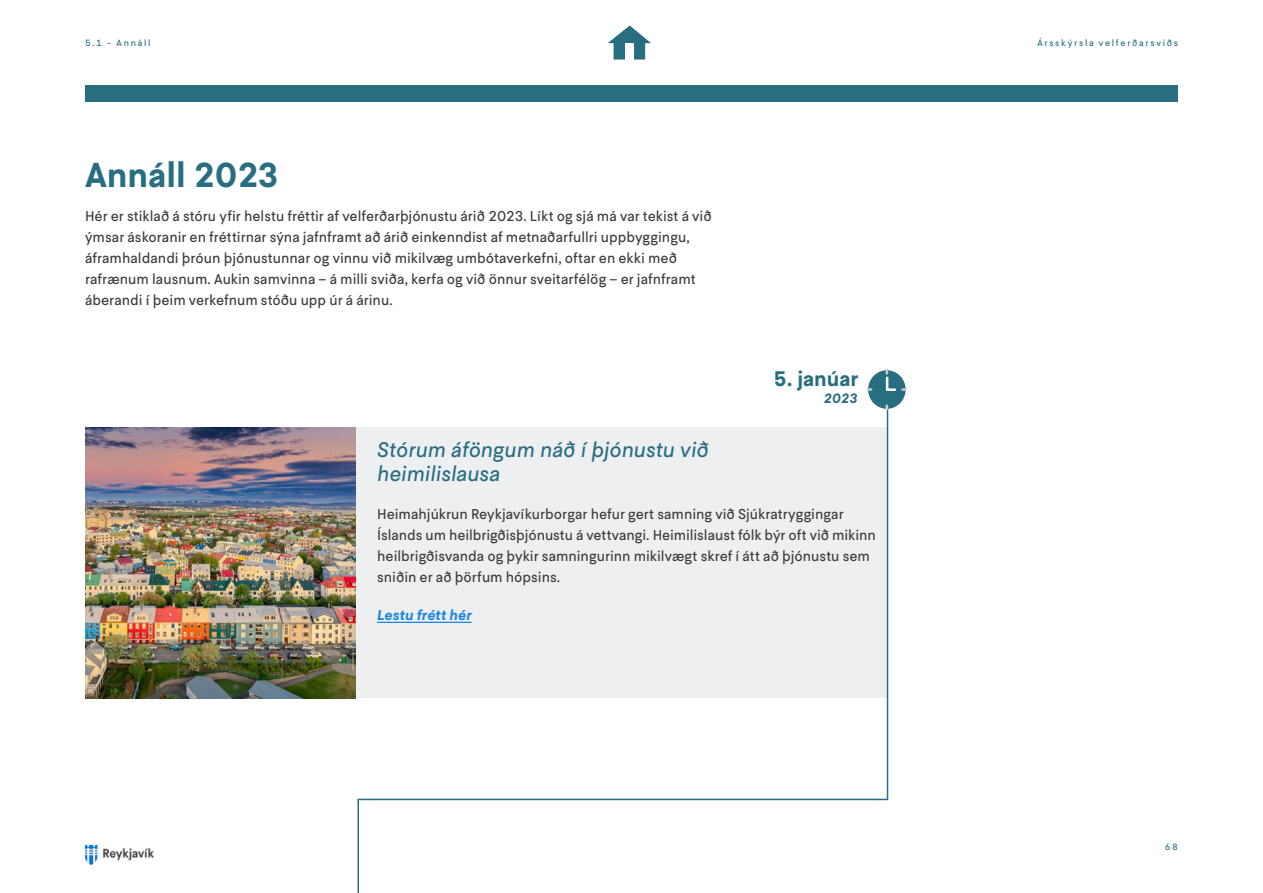
<style>
.page{position:relative;width:1263px;height:893px;background:#fff}
.page>*{position:absolute;margin:0;border:0;box-sizing:border-box;transform-origin:0 0}
.t1{font:700 34.5px "Esja";color:#296d80}
.t2{font:italic 21px/24px "Esja";letter-spacing:-.005em;color:#296d80}
.t3{font:700 21px "Esja";color:#296d80}
.t4{font:14.25px/21px "Esja";color:#3c3c3b}
.t5{font:italic 700 14.25px "Esja";letter-spacing:.005em;color:#1c84e4}
.t6{font:italic 700 13.5px "Esja";color:#296d80}
.t7{font:9px "Esja";letter-spacing:.195em;color:#296d80}
</style>
<div class="page">
<img style="left:85px;top:845px;width:68px;height:19px">
<div style="left:85px;top:85px;width:1093px;height:17px;background:#296d80"></div>
<svg style="left:608px;top:26px;width:43px;height:34px"></svg>
<div style="left:625px;top:43px;width:9px;height:17px;background:#fff"></div>
<img style="left:85px;top:427px;width:271px;height:271px">
<svg style="left:357px;top:406px;width:532px;height:487px"></svg>
<div style="left:868px;top:370px;width:38px;height:39px;background:#296d80;border-radius:50%"></div>
<svg style="left:884px;top:370px;width:22px;height:22px"></svg>
<p class="t7" style="left:85px;top:37px;width:67px">5.1 - Annáll</p>
<h1 class="t1" style="left:85px;top:154px;width:194px">Annáll 2023</h1>
<p class="t4" style="left:85px;top:205px;width:628px">Hér er stiklað á stóru yfir helstu fréttir af velferðarþjónustu árið 2023. Líkt og sjá má var tekist á við ýmsar áskoranir en fréttirnar sýna jafnframt að árið einkenndist af metnaðarfullri uppbyggingu, áframhaldandi þróun þjónustunnar og vinnu við mikilvæg umbótaverkefni, oftar en ekki með rafrænum lausnum. Aukin samvinna – á milli sviða, kerfa og við önnur sveitarfélög – er jafnframt áberandi í þeim verkefnum stóðu upp úr á árinu.</p>
<h2 class="t3" style="left:773px;top:366px;width:86px">5. janúar</h2>
<p class="t6" style="left:823px;top:390px;width:36px">2023</p>
<h2 class="t2" style="left:377px;top:437px;width:333px">Stórum áföngum náð í þjónustu við heimilislausa</h2>
<p class="t4" style="left:377px;top:503px;width:500px">Heimahjúkrun Reykjavíkurborgar hefur gert samning við Sjúkratryggingar Íslands um heilbrigðisþjónustu á vettvangi. Heimilislaust fólk býr oft við mikinn heilbrigðisvanda og þykir samningurinn mikilvægt skref í átt að þjónustu sem sniðin er að þörfum hópsins.</p>
<p class="t5" style="left:377px;top:606px;width:96px">Lestu frétt hér</p>
<p class="t7" style="left:1037px;top:37px;width:142px">Ársskýrsla velferðarsviðs</p>
<p class="t7" style="left:1165px;top:841px;width:15px">68</p>
</div>
